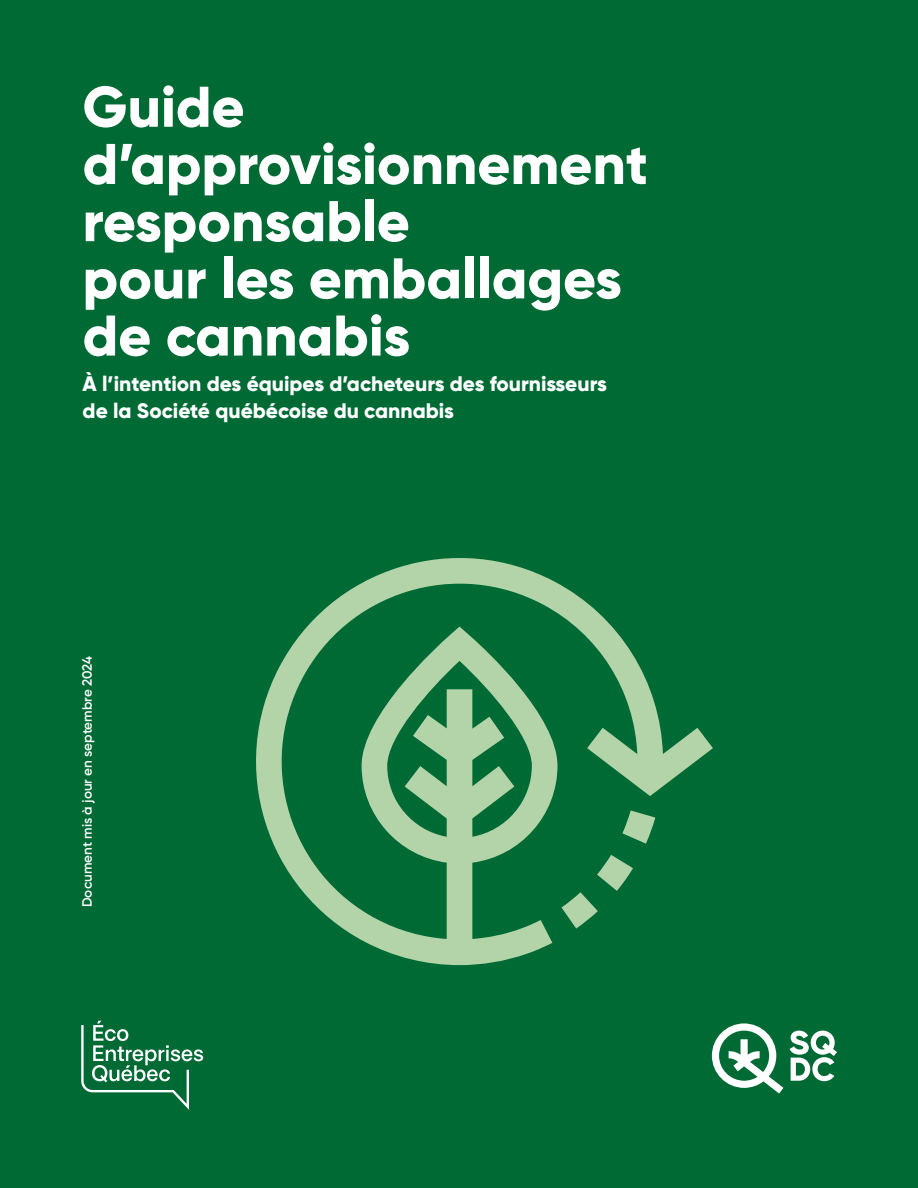
<style>
.page{position:relative;width:918px;height:1188px;background:#006a35}
.page>*{position:absolute;margin:0;border:0;box-sizing:border-box;transform-origin:0 0}
.T2_2024{font:800 57.15px/57.2px "Gilroy";color:#fff}
.T2_2024-2{font:800 21px/27px "Gilroy";color:#fff}
.T2_2024-3{font:600 13.5px "Gilroy";color:#fff}
</style>
<div class="page">
<svg style="left:256px;top:558px;width:457px;height:407px"></svg>
<svg style="left:712px;top:1023px;width:71px;height:71px"></svg>
<svg style="left:790px;top:1031px;width:47px;height:50px"></svg>
<svg style="left:81px;top:1021px;width:122px;height:89px"></svg>
<p class="T2_2024" style="left:83px;top:78px;width:164px">Guide</p>
<p class="T2_2024" style="left:83px;top:135px;width:567px">d’approvisionnement responsable<br>pour les emballages de cannabis</p>
<p class="T2_2024-2" style="left:83px;top:370px;width:526px">À l’intention des équipes d’acheteurs des fournisseurs de la Société québécoise du cannabis</p>
<p class="T2_2024-3" style="left:79px;top:907px;width:253px;rotate:-90deg">Document mis à jour en septembre 2024</p>
</div>
